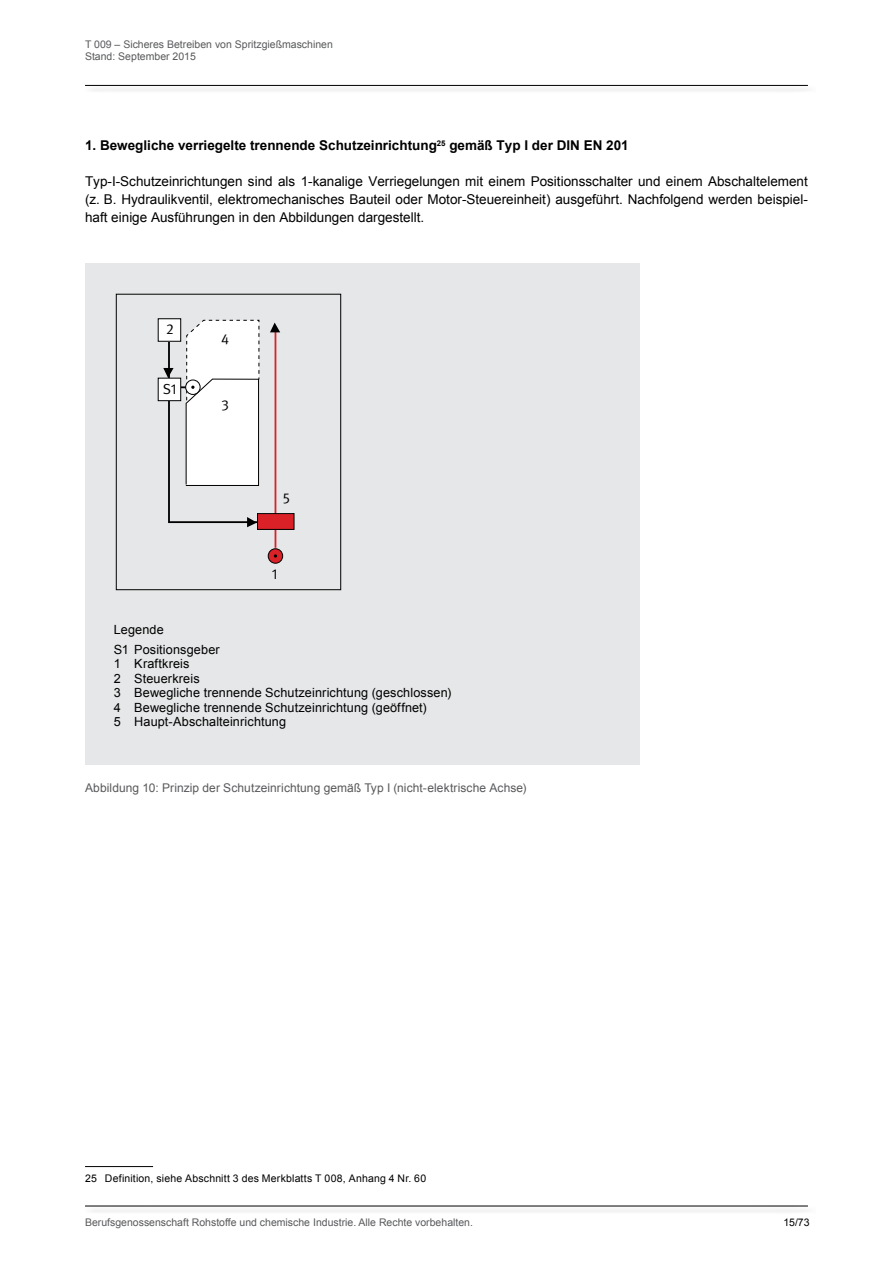
<style>
.page{position:relative;width:893px;height:1263px;background:#fff}
.page>*{position:absolute;margin:0;border:0;box-sizing:border-box;transform-origin:0 0}
.t1{font:14.55px "DGUV Meta";color:#000}
.Fliesstext{font:13.5px/18px "Arial";color:#000;text-align:justify}
.Fliesstext-2{font:700 13.5px "Arial";color:#000}
.t2{font:12.6px/14.5px "Arial";letter-spacing:.01em;color:#000}
.Bildunterschrift{font:12px "Arial";letter-spacing:.005em;color:#58595b}
.t3{font:10.5px/12px "Arial";color:#58595b}
.Fussnote{font:10.5px "Arial";letter-spacing:.015em;color:#000}
</style>
<div class="page">
<div style="left:85px;top:1206px;width:731px;height:9px;background:#f7f7f7"></div>
<hr style="left:85px;top:1205px;width:723px;height:1px;background:#000">
<div style="left:85px;top:85px;width:731px;height:9px;background:#f7f7f7"></div>
<hr style="left:85px;top:85px;width:723px;height:1px;background:#000">
<div style="left:85px;top:263px;width:554px;height:502px;background:#e6e7e8"></div>
<div style="left:116px;top:294px;width:225px;height:296px;border:1px solid #000"></div>
<hr style="left:275px;top:328px;width:1px;height:220px;background:#da2128">
<div style="left:158px;top:319px;width:23px;height:22px;background:#fff"></div>
<div style="left:158px;top:318px;width:23px;height:24px;border:1px solid #000"></div>
<div style="left:158px;top:378px;width:23px;height:23px;background:#fff"></div>
<div style="left:257px;top:514px;width:37px;height:15px;background:#da2128"></div>
<div style="left:257px;top:513px;width:37px;height:17px;border:1px solid #000"></div>
<svg style="left:270px;top:323px;width:10px;height:9px"></svg>
<div style="left:268px;top:549px;width:15px;height:14px;background:#da2128;border-radius:50%"></div>
<div style="left:268px;top:548px;width:15px;height:16px;border:1px solid #000;border-radius:50%"></div>
<svg style="left:274px;top:554px;width:3px;height:4px"></svg>
<svg style="left:163px;top:319px;width:97px;height:208px"></svg>
<hr style="left:85px;top:1166px;width:68px;height:1px;background:#000">
<p class="t3" style="left:85px;top:38px;width:249px">T 009 – Sicheres Betreiben von Spritzgießmaschinen<br>Stand: September 2015</p>
<p class="Fliesstext-2" style="left:85px;top:137px;width:545px">1. Bewegliche verriegelte trennende Schutzeinrichtung<sup>25</sup> gemäß Typ I der DIN EN 201</p>
<p class="Fliesstext" style="left:85px;top:173px;width:724px">Typ-I-Schutzeinrichtungen sind als 1-kanalige Verriegelungen mit einem Positionsschalter und einem Abschaltelement (z. B. Hydraulikventil, elektromechanisches Bauteil oder Motor-Steuereinheit) ausgeführt. Nachfolgend werden beispiel&shy;haft einige Ausführungen in den Abbildungen dargestellt.</p>
<p class="t1" style="left:166px;top:321px;width:9px">2</p>
<p class="t1" style="left:163px;top:381px;width:15px">S1</p>
<p class="t1" style="left:221px;top:330px;width:10px">4</p>
<p class="t1" style="left:221px;top:397px;width:9px">3</p>
<p class="t1" style="left:283px;top:490px;width:8px">5</p>
<p class="t1" style="left:272px;top:565px;width:7px">1</p>
<p class="t2" style="left:114px;top:620px;width:107px;line-height:19.6px">Legende<br>S1 Positionsgeber</p>
<p class="t2" style="left:114px;top:656px;width:339px">1 Kraftkreis<br>2 Steuerkreis<br>3 Bewegliche trennende Schutzeinrichtung (geschlossen)<br>4 Bewegliche trennende Schutzeinrichtung (geöffnet)<br>5 Haupt-Abschalteinrichtung</p>
<p class="Bildunterschrift" style="left:85px;top:780px;width:443px">Abbildung 10: Prinzip der Schutzeinrichtung gemäß Typ I (nicht-elektrische Achse)</p>
<p class="Fussnote" style="left:85px;top:1171px;width:343px">25 Definition, siehe Abschnitt 3 des Merkblatts T 008, Anhang 4 Nr. 60</p>
<p class="t3" style="left:85px;top:1216px;width:389px">Berufsgenossenschaft Rohstoffe und chemische Industrie. Alle Rechte vorbehalten.</p>
<p class="Fussnote" style="left:783px;top:1215px;width:28px">15/73</p>
</div>
